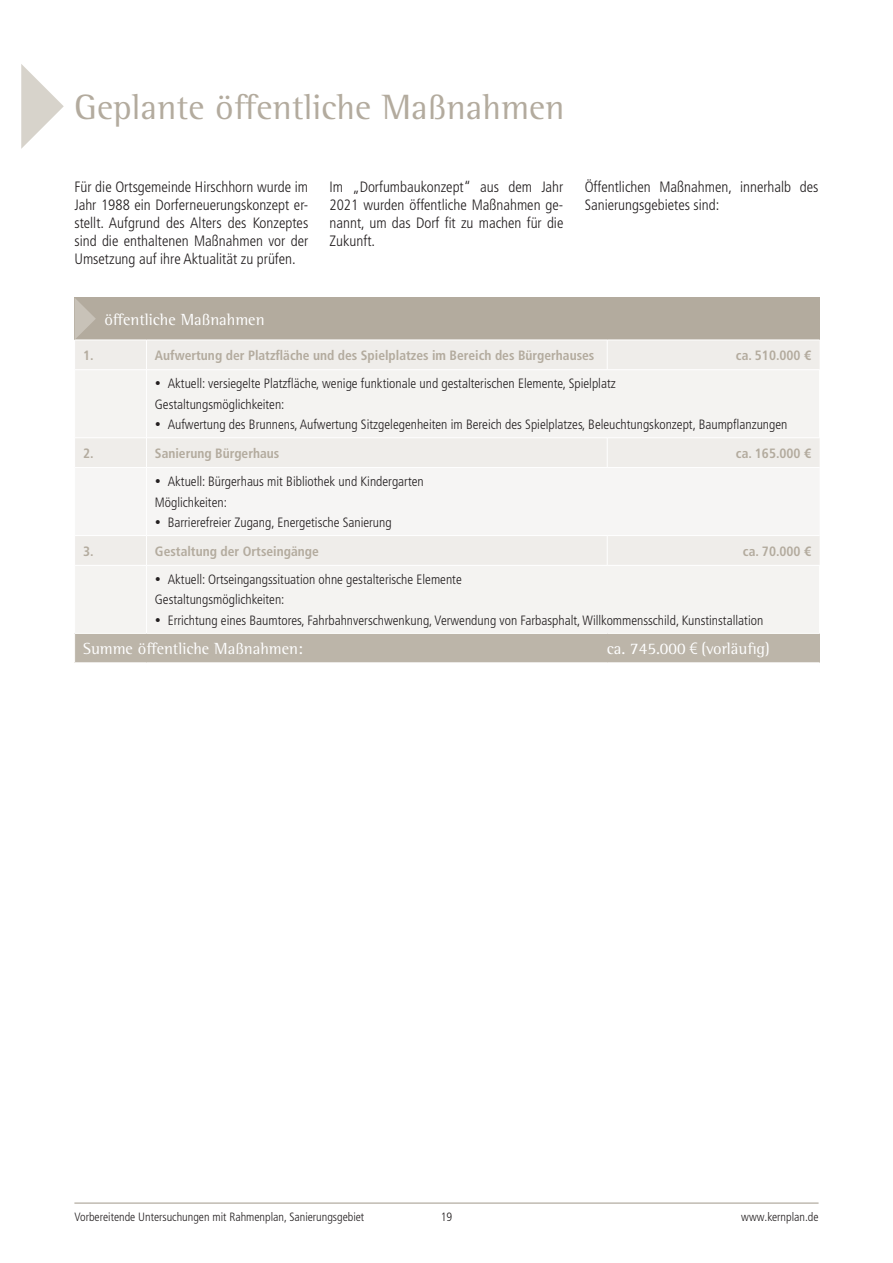
<style>
.page{position:relative;width:893px;height:1263px;background:#fff}
.page>*{position:absolute;margin:0;border:0;box-sizing:border-box;transform-origin:0 0}
.t1{font:36px "Rotis Semi Serif Std";color:#b3ab9e}
.t2{font:16.5px "Rotis Semi Serif Std";color:#fff}
.t3{font:300 condensed 15px/18px "Frutiger LT Pro";color:#231f20;text-align:justify}
.t4{font:300 condensed 13.5px/20.4px "Frutiger LT Pro";color:#231f20}
.t5{font:700 condensed 13.5px "Frutiger LT Pro";color:#b3ab9e}
.t6{font:300 condensed 12px "Frutiger LT Pro";color:#231f20}
.s1{font-family:"Frutiger LT Pro";font-weight:300;font-stretch:condensed}
</style>
<div class="page">
<svg style="left:21px;top:64px;width:43px;height:85px"></svg>
<hr style="left:74px;top:1203px;width:745px;height:1px;background:#a1988a">
<div style="left:75px;top:298px;width:745px;height:42px;background:#b3ab9e"></div>
<div style="left:96px;top:341px;width:724px;height:28px;background:#efedea"></div>
<div style="left:75px;top:370px;width:745px;height:263px;background:#f4f3f1"></div>
<div style="left:75px;top:468px;width:745px;height:67px;background:#f6f5f4"></div>
<div style="left:75px;top:633px;width:745px;height:30px;background:#bcb5a9"></div>
<svg style="left:146px;top:341px;width:1px;height:28px"></svg>
<svg style="left:607px;top:341px;width:1px;height:28px"></svg>
<hr style="left:146px;top:370px;width:1px;height:68px;background:#fff">
<hr style="left:819px;top:370px;width:1px;height:68px;background:#fff">
<hr style="left:74px;top:437px;width:72px;height:1px;background:#fff">
<hr style="left:146px;top:437px;width:461px;height:1px;background:#fff">
<svg style="left:146px;top:438px;width:1px;height:29px"></svg>
<hr style="left:607px;top:437px;width:213px;height:1px;background:#fff">
<svg style="left:607px;top:438px;width:1px;height:29px"></svg>
<hr style="left:74px;top:467px;width:72px;height:1px;background:#fff">
<hr style="left:146px;top:467px;width:461px;height:1px;background:#fff">
<hr style="left:146px;top:468px;width:1px;height:67px;background:#fff">
<hr style="left:607px;top:467px;width:213px;height:1px;background:#fff">
<hr style="left:74px;top:535px;width:72px;height:1px;background:#fff">
<hr style="left:146px;top:535px;width:461px;height:1px;background:#fff">
<svg style="left:146px;top:536px;width:1px;height:29px"></svg>
<hr style="left:607px;top:535px;width:213px;height:1px;background:#fff">
<svg style="left:607px;top:536px;width:1px;height:29px"></svg>
<hr style="left:74px;top:565px;width:72px;height:1px;background:#fff">
<hr style="left:146px;top:565px;width:461px;height:1px;background:#fff">
<hr style="left:146px;top:565px;width:1px;height:68px;background:#fff">
<hr style="left:607px;top:565px;width:213px;height:1px;background:#fff">
<hr style="left:819px;top:565px;width:1px;height:68px;background:#fff">
<hr style="left:74px;top:633px;width:72px;height:1px;background:#fff">
<hr style="left:146px;top:633px;width:461px;height:1px;background:#fff">
<hr style="left:607px;top:633px;width:213px;height:1px;background:#fff">
<hr style="left:74px;top:662px;width:72px;height:1px;background:#fff">
<hr style="left:146px;top:662px;width:461px;height:1px;background:#fff">
<hr style="left:607px;top:662px;width:213px;height:1px;background:#fff">
<svg style="left:74px;top:298px;width:22px;height:71px"></svg>
<h1 class="t1" style="left:74px;top:86px;width:492px">Geplante öffentliche Maßnahmen</h1>
<p class="t3" style="left:74px;top:178px;width:235px">Für die Ortsgemeinde Hirschhorn wurde im Jahr 1988 ein Dorferneuerungskonzept er&shy;stellt. Aufgrund des Alters des Konzeptes sind die enthaltenen Maßnahmen vor der Umsetzung auf ihre Aktualität zu prüfen.</p>
<p class="t3" style="left:330px;top:178px;width:235px">Im „Dorfumbaukonzept“ aus dem Jahr 2021 wurden öffentliche Maßnahmen ge&shy;nannt, um das Dorf fit zu machen für die Zukunft.</p>
<p class="t3" style="left:585px;top:178px;width:235px">Öffentlichen Maßnahmen, innerhalb des<br>Sanierungsgebietes sind:</p>
<p class="t2" style="left:104px;top:310px;width:162px">öffentliche Maßnahmen</p>
<p class="t5" style="left:83px;top:347px;width:12px">1.</p>
<p class="t5" style="left:155px;top:347px;width:441px">Aufwertung der Platzfläche und des Spielplatzes im Bereich des Bürgerhauses</p>
<p class="t5" style="left:736px;top:347px;width:77px">ca. 510.000 €</p>
<p class="t4" style="left:155px;top:374px;width:462px">• Aktuell: versiegelte Platzfläche, wenige funktionale und gestalterischen Elemente, Spielplatz<br>Gestaltungsmöglichkeiten:</p>
<p class="t4" style="left:155px;top:414px;width:634px">• Aufwertung des Brunnens, Aufwertung Sitzgelegenheiten im Bereich des Spielplatzes, Beleuchtungskonzept, Baumpflanzungen</p>
<p class="t5" style="left:83px;top:445px;width:12px">2.</p>
<p class="t5" style="left:155px;top:445px;width:126px">Sanierung Bürgerhaus</p>
<p class="t5" style="left:736px;top:445px;width:77px">ca. 165.000 €</p>
<p class="t4" style="left:155px;top:471px;width:270px">• Aktuell: Bürgerhaus mit Bibliothek und Kindergarten<br>Möglichkeiten:</p>
<p class="t4" style="left:155px;top:512px;width:238px">• Barrierefreier Zugang, Energetische Sanierung</p>
<p class="t5" style="left:83px;top:543px;width:12px">3.</p>
<p class="t5" style="left:155px;top:543px;width:165px">Gestaltung der Ortseingänge</p>
<p class="t5" style="left:743px;top:543px;width:70px">ca. 70.000 €</p>
<p class="t4" style="left:155px;top:569px;width:308px">• Aktuell: Ortseingangssituation ohne gestalterische Elemente<br>Gestaltungsmöglichkeiten:</p>
<p class="t4" style="left:155px;top:610px;width:610px">• Errichtung eines Baumtores, Fahrbahnverschwenkung, Verwendung von Farbasphalt, Willkommensschild, Kunstinstallation</p>
<p class="t2" style="left:83px;top:639px;width:221px">Summe öffentliche Maßnahmen:</p>
<p class="t2" style="left:607px;top:639px;width:164px">ca. 745.000 <span class="s1">€</span> (vorläufig)</p>
<p class="t6" style="left:74px;top:1210px;width:291px">Vorbereitende Untersuchungen mit Rahmenplan, Sanierungsgebiet</p>
<p class="t6" style="left:441px;top:1210px;width:13px">19</p>
<p class="t6" style="left:741px;top:1210px;width:79px">www.kernplan.de</p>
</div>
